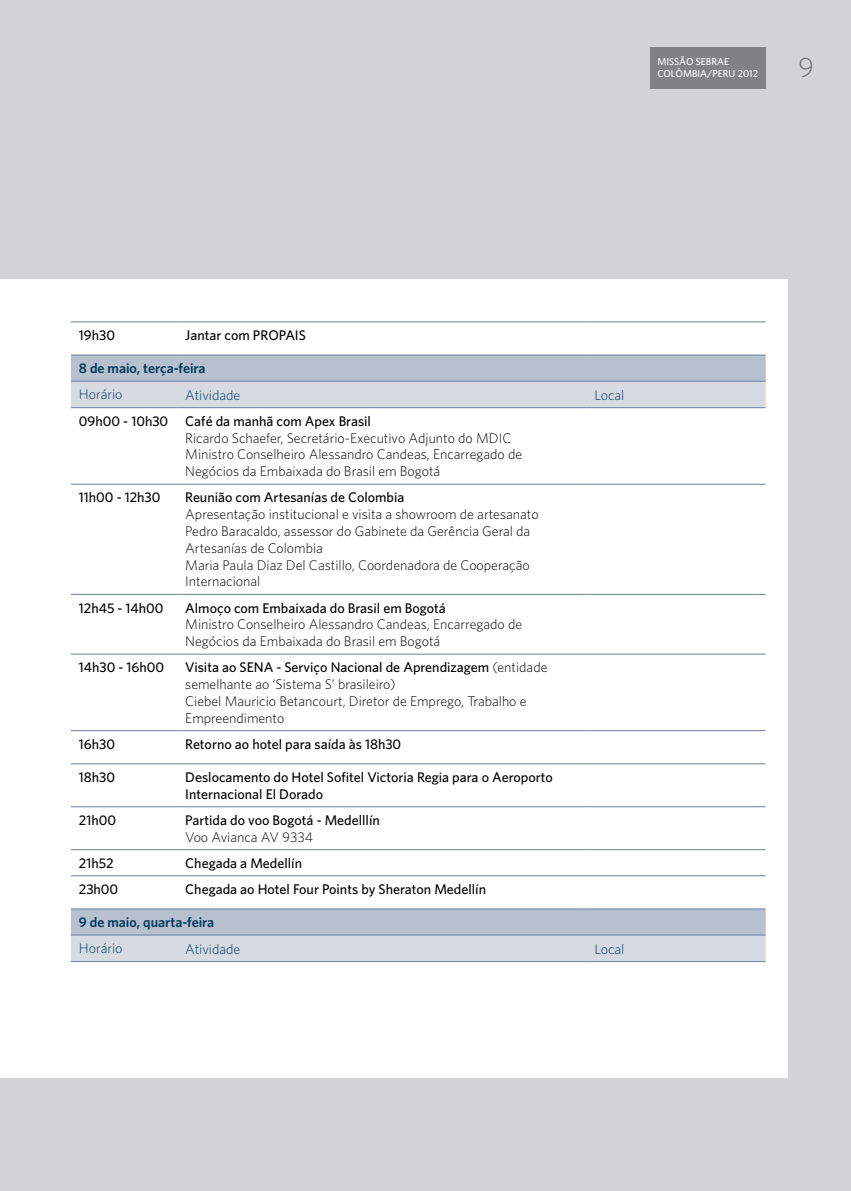
<style>
.page{position:relative;width:851px;height:1191px;background:#fff}
.page>*{position:absolute;margin:0;border:0;box-sizing:border-box;transform-origin:0 0}
.t1{font:300 28px "Whitney";color:#6d6e71}
.t2{font:300 14px/16.8px "Whitney";color:#000}
.t3{font:500 14px/16.8px "Whitney";color:#000}
.t4{font:300 14px "Whitney";color:#00395c}
.t5{font:600 14px "Whitney";color:#00395c}
.t6{font:500 10px/12px "Whitney";color:#fff}
.s1{font-weight:500}
</style>
<div class="page">
<div style="left:0;top:0;width:850px;height:1191px;background:#d1d3d4"></div>
<div style="left:650px;top:47px;width:116px;height:42px;background:#808285"></div>
<div style="left:0;top:279px;width:787px;height:798px;background:#fff"></div>
<svg style="left:71px;top:355px;width:694px;height:26px;background:#b3bdcd"></svg>
<svg style="left:71px;top:382px;width:694px;height:579px"></svg>
<hr style="left:71px;top:321px;width:106px;height:1px;background:#69809c">
<hr style="left:177px;top:321px;width:409px;height:1px;background:#69809c">
<hr style="left:586px;top:321px;width:179px;height:1px;background:#69809c">
<hr style="left:71px;top:354px;width:106px;height:1px;background:#69809c">
<hr style="left:177px;top:354px;width:409px;height:1px;background:#69809c">
<hr style="left:586px;top:354px;width:179px;height:1px;background:#69809c">
<hr style="left:71px;top:381px;width:106px;height:1px;background:#69809c">
<hr style="left:177px;top:381px;width:409px;height:1px;background:#69809c">
<hr style="left:586px;top:381px;width:179px;height:1px;background:#69809c">
<hr style="left:177px;top:407px;width:409px;height:1px;background:#69809c">
<hr style="left:586px;top:407px;width:179px;height:1px;background:#69809c">
<hr style="left:71px;top:484px;width:106px;height:1px;background:#69809c">
<hr style="left:177px;top:484px;width:409px;height:1px;background:#69809c">
<hr style="left:586px;top:484px;width:179px;height:1px;background:#69809c">
<hr style="left:177px;top:653px;width:409px;height:1px;background:#69809c">
<hr style="left:586px;top:653px;width:179px;height:1px;background:#69809c">
<hr style="left:71px;top:908px;width:106px;height:1px;background:#69809c">
<hr style="left:177px;top:908px;width:409px;height:1px;background:#69809c">
<hr style="left:586px;top:908px;width:179px;height:1px;background:#69809c">
<hr style="left:71px;top:934px;width:106px;height:1px;background:#69809c">
<hr style="left:177px;top:934px;width:409px;height:1px;background:#69809c">
<hr style="left:586px;top:934px;width:179px;height:1px;background:#69809c">
<hr style="left:71px;top:407px;width:106px;height:1px;background:#69809c">
<hr style="left:71px;top:961px;width:106px;height:1px;background:#69809c">
<hr style="left:177px;top:961px;width:409px;height:1px;background:#69809c">
<hr style="left:586px;top:594px;width:179px;height:1px;background:#69809c">
<hr style="left:586px;top:730px;width:179px;height:1px;background:#69809c">
<hr style="left:586px;top:763px;width:179px;height:1px;background:#69809c">
<hr style="left:586px;top:806px;width:179px;height:1px;background:#69809c">
<hr style="left:586px;top:849px;width:179px;height:1px;background:#69809c">
<hr style="left:586px;top:875px;width:179px;height:1px;background:#69809c">
<hr style="left:586px;top:961px;width:179px;height:1px;background:#69809c">
<hr style="left:71px;top:594px;width:106px;height:1px;background:#69809c">
<hr style="left:177px;top:594px;width:409px;height:1px;background:#69809c">
<hr style="left:71px;top:653px;width:106px;height:1px;background:#69809c">
<hr style="left:71px;top:730px;width:106px;height:1px;background:#69809c">
<hr style="left:177px;top:730px;width:409px;height:1px;background:#69809c">
<hr style="left:71px;top:763px;width:106px;height:1px;background:#69809c">
<hr style="left:177px;top:763px;width:409px;height:1px;background:#69809c">
<hr style="left:71px;top:806px;width:106px;height:1px;background:#69809c">
<hr style="left:177px;top:806px;width:409px;height:1px;background:#69809c">
<hr style="left:71px;top:849px;width:106px;height:1px;background:#69809c">
<hr style="left:177px;top:849px;width:409px;height:1px;background:#69809c">
<hr style="left:71px;top:875px;width:106px;height:1px;background:#69809c">
<hr style="left:177px;top:875px;width:409px;height:1px;background:#69809c">
<p class="t6" style="left:657px;top:56px;width:102px">MISSÃO SEBRAE<br>COLÔMBIA/PERU 2012</p>
<h1 class="t1" style="left:798px;top:51px;width:18px">9</h1>
<p class="t3" style="left:79px;top:326px;width:38px">19h30</p>
<p class="t3" style="left:185px;top:326px;width:122px">Jantar com PROPAIS</p>
<p class="t5" style="left:79px;top:360px;width:128px">8 de maio, terça-feira</p>
<p class="t4" style="left:79px;top:386px;width:45px">Horário</p>
<p class="t4" style="left:185px;top:387px;width:57px">Atividade</p>
<p class="t4" style="left:594px;top:387px;width:31px">Local</p>
<p class="t3" style="left:79px;top:412px;width:293px">09h00 - 10h30 Café da manhã com Apex Brasil</p>
<p class="t2" style="left:185px;top:429px;width:338px">Ricardo Schaefer, Secretário-Executivo Adjunto do MDIC<br>Ministro Conselheiro Alessandro Candeas, Encarregado de<br>Negócios da Embaixada do Brasil em Bogotá</p>
<p class="t3" style="left:79px;top:489px;width:83px">11h00 - 12h30</p>
<p class="t3" style="left:185px;top:489px;width:221px">Reunião com Artesanías de Colombia</p>
<p class="t2" style="left:185px;top:505px;width:355px">Apresentação institucional e visita a showroom de artesanato Pedro Baracaldo, assessor do Gabinete da Gerência Geral da Artesanías de Colombia<br>Maria Paula Diaz Del Castillo, Coordenadora de Cooperação Internacional</p>
<p class="t3" style="left:79px;top:599px;width:86px">12h45 - 14h00</p>
<p class="t3" style="left:185px;top:599px;width:262px">Almoço com Embaixada do Brasil em Bogotá</p>
<p class="t2" style="left:185px;top:616px;width:338px">Ministro Conselheiro Alessandro Candeas, Encarregado de<br>Negócios da Embaixada do Brasil em Bogotá</p>
<p class="t3" style="left:79px;top:658px;width:87px">14h30 - 16h00</p>
<p class="t2" style="left:185px;top:658px;width:363px"><span class="s1">Visita ao SENA - Serviço Nacional de Aprendizagem</span> (entidade semelhante ao ‘Sistema S’ brasileiro)<br>Ciebel Mauricio Betancourt, Diretor de Emprego, Trabalho e Empreendimento</p>
<p class="t3" style="left:79px;top:735px;width:38px">16h30</p>
<p class="t3" style="left:185px;top:735px;width:217px">Retorno ao hotel para saída às 18h30</p>
<p class="t3" style="left:79px;top:768px;width:38px">18h30</p>
<p class="t3" style="left:185px;top:768px;width:369px">Deslocamento do Hotel Sofitel Victoria Regia para o Aeroporto<br>I nternacional El Dorado</p>
<p class="t3" style="left:79px;top:811px;width:39px">21h00</p>
<p class="t3" style="left:185px;top:811px;width:196px">Partida do voo Bogotá - Medelllín</p>
<p class="t2" style="left:185px;top:828px;width:129px">Voo Avianca AV 9334</p>
<p class="t3" style="left:79px;top:854px;width:36px">21h52</p>
<p class="t3" style="left:185px;top:854px;width:118px">Chegada a Medellín</p>
<p class="t3" style="left:79px;top:880px;width:41px">23h00</p>
<p class="t3" style="left:185px;top:880px;width:302px">Chegada ao Hotel Four Points by Sheraton Medellín</p>
<p class="t5" style="left:79px;top:913px;width:137px">9 de maio, quarta-feira</p>
<p class="t4" style="left:79px;top:940px;width:45px">Horário</p>
<p class="t4" style="left:185px;top:940px;width:57px">Atividade</p>
<p class="t4" style="left:594px;top:940px;width:31px">Local</p>
</div>
